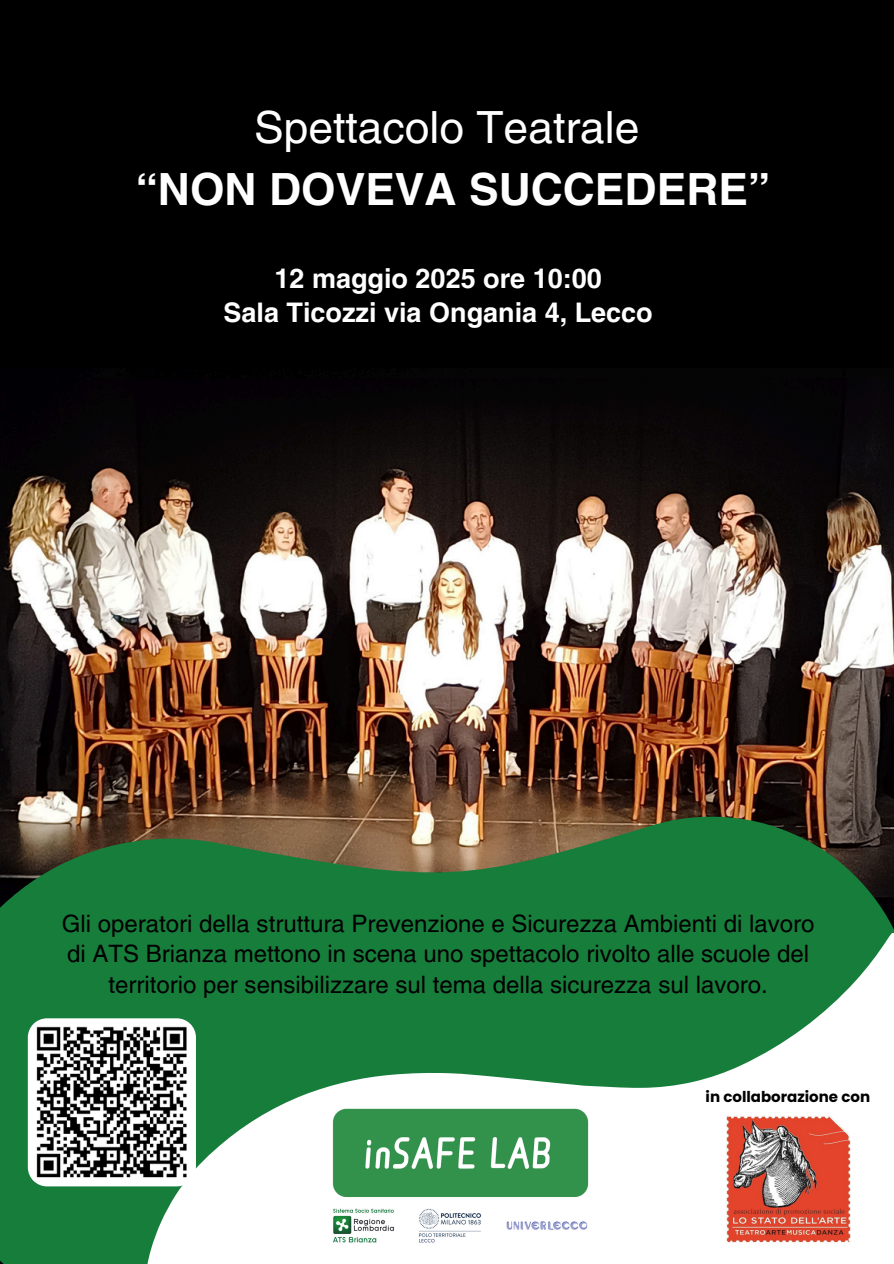
<style>
.page{position:relative;width:894px;height:1264px;background:#fff}
.page>*{position:absolute;margin:0;border:0;box-sizing:border-box;transform-origin:0 0}
.t1{font:700 44.4px/61.5px "Helvetica LT Pro";color:#fff;text-align:center}
.t2{font:700 27px/34.8px "Helvetica LT Pro";color:#fff;text-align:center}
.t3{font:24px/30.3px "Helvetica LT Pro";color:#000;text-align:center}
.t4{font:700 15px "Poppins";color:#000}
.s1{font-weight:400}
</style>
<div class="page">
<div style="left:0;top:0;width:893px;height:1263px;background:#000"></div>
<img style="left:0;top:396px;width:893px;height:161px">
<img style="left:0;top:557px;width:893px;height:706px">
<svg style="left:146px;top:932px;width:747px;height:331px;background:#78b38c"></svg>
<img style="left:725px;top:1115px;width:124px;height:130px">
<img style="left:315px;top:1102px;width:290px;height:156px">
<img style="left:28px;top:1018px;width:168px;height:168px">
<h2 class="t1" style="left:136px;top:101px;width:636px"><span class="s1">Spettacolo Teatrale<br></span>“NON DOVEVA SUCCEDERE”</h2>
<h3 class="t2" style="left:223px;top:263px;width:430px">12 maggio 2025 ore 10:00<br>Sala Ticozzi via Ongania 4, Lecco</h3>
<p class="t3" style="left:62px;top:910px;width:754px">Gli operatori della struttura Prevenzione e Sicurezza Ambienti di lavoro di ATS Brianza mettono in scena uno spettacolo rivolto alle scuole del territorio per sensibilizzare sul tema della sicurezza sul lavoro.</p>
<p class="t4" style="left:705px;top:1086px;width:166px">in collaborazione con</p>
</div>
